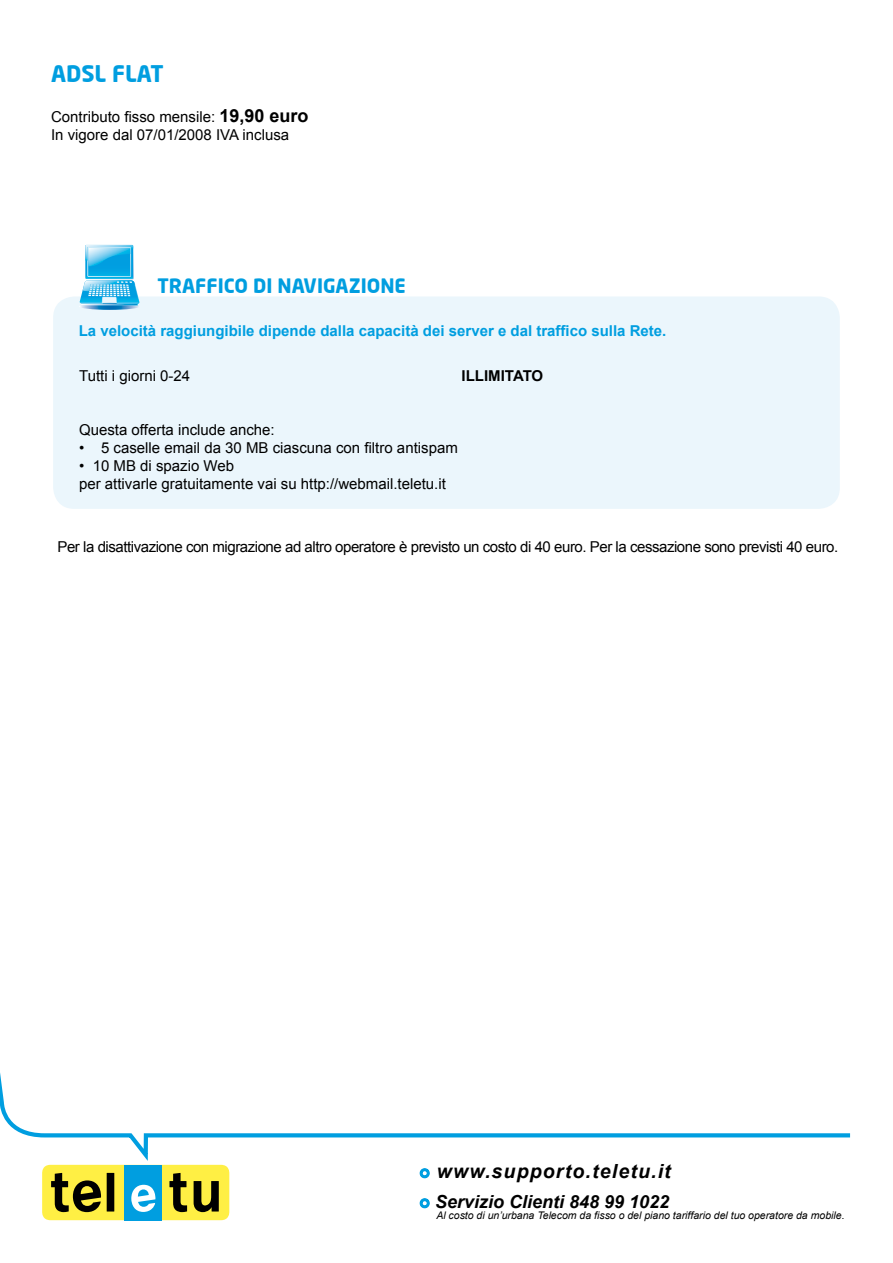
<style>
.page{position:relative;width:893px;height:1263px;background:#fff}
.page>*{position:absolute;margin:0;border:0;box-sizing:border-box;transform-origin:0 0}
.t1{font:700 22.5px "Neo Sans";color:#009ee0}
.t2{font:italic 700 19.5px "Arial";letter-spacing:.06em;color:#000}
.t3{font:700 19.5px "Neo Sans";color:#009ee0}
.t4{font:italic 700 18px "Arial";color:#000}
.t5{font:15px/18px "Arial";color:#000}
.t6{font:15px "Arial";letter-spacing:-.03em;color:#000}
.t7{font:700 15px "Arial";color:#009ee0}
.t8{font:700 15px "Arial";color:#000}
.t9{font:italic 10.5px "Arial";color:#000}
.s1{font-weight:700;font-size:18px}
.s2{font-size:18px;color:#009ee0}
.s3{color:#009ee0}
</style>
<div class="page">
<svg style="left:0;top:1073px;width:851px;height:88px"></svg>
<svg style="left:38px;top:1161px;width:195px;height:63px"></svg>
<div style="left:42px;top:1165px;width:187px;height:55px;background:#ffef44;border-radius:8px"></div>
<div style="left:124px;top:1165px;width:38px;height:55px;background:#009ee0"></div>
<svg style="left:169px;top:1173px;width:18px;height:39px"></svg>
<svg style="left:194px;top:1181px;width:25px;height:31px"></svg>
<svg style="left:131px;top:1185px;width:25px;height:27px"></svg>
<svg style="left:51px;top:1173px;width:50px;height:39px"></svg>
<div style="left:107px;top:1173px;width:7px;height:38px;background:#000"></div>
<div style="left:53px;top:296px;width:787px;height:213px;background:#ebf6fc;border-radius:21px"></div>
<svg style="left:79px;top:245px;width:61px;height:65px"></svg>
<svg style="left:419px;top:1168px;width:11px;height:11px"></svg>
<svg style="left:419px;top:1198px;width:11px;height:11px"></svg>
<h1 class="t1" style="left:51px;top:60px;width:114px">ADSL FLAT</h1>
<p class="t5" style="left:51px;top:108px;width:259px">Contributo fisso mensile: <span class="s1">19,90 euro<br></span>In vigore dal 07/01/2008 IVA inclusa</p>
<h2 class="t3" style="left:157px;top:273px;width:250px">TRAFFICO DI NAVIGAZIONE</h2>
<p class="t7" style="left:79px;top:321px;width:589px">La velocità raggiungibile dipende dalla capacità dei server e dal traffico sulla Rete.</p>
<p class="t5" style="left:79px;top:367px;width:113px">Tutti i giorni 0-24</p>
<p class="t8" style="left:462px;top:366px;width:83px">ILLIMITATO</p>
<p class="t5" style="left:79px;top:421px;width:197px">Questa offerta include anche:</p>
<p class="t5" style="left:79px;top:439px;width:380px">• 5 caselle email da 30 MB ciascuna con fi ltro antispam</p>
<p class="t5" style="left:79px;top:457px;width:368px">• 10 MB di spazio Web<br>per attivarle gratuitamente vai su http://webmail.teletu.it</p>
<p class="t6" style="left:58px;top:537px;width:782px">Per la disattivazione con migrazione ad altro operatore è previsto un costo di 40 euro. Per la cessazione sono previsti 40 euro.</p>
<h2 class="t2" style="left:419px;top:1159px;width:253px"><span class="s2">○</span> www.supporto.teletu.it</h2>
<p class="t4" style="left:419px;top:1190px;width:252px"><span class="s3">○</span> Servizio Clienti 848 99 1022</p>
<p class="t9" style="left:436px;top:1208px;width:410px">Al costo di un’urbana Telecom da fisso o del piano tariffario del tuo operatore da mobile.</p>
</div>
